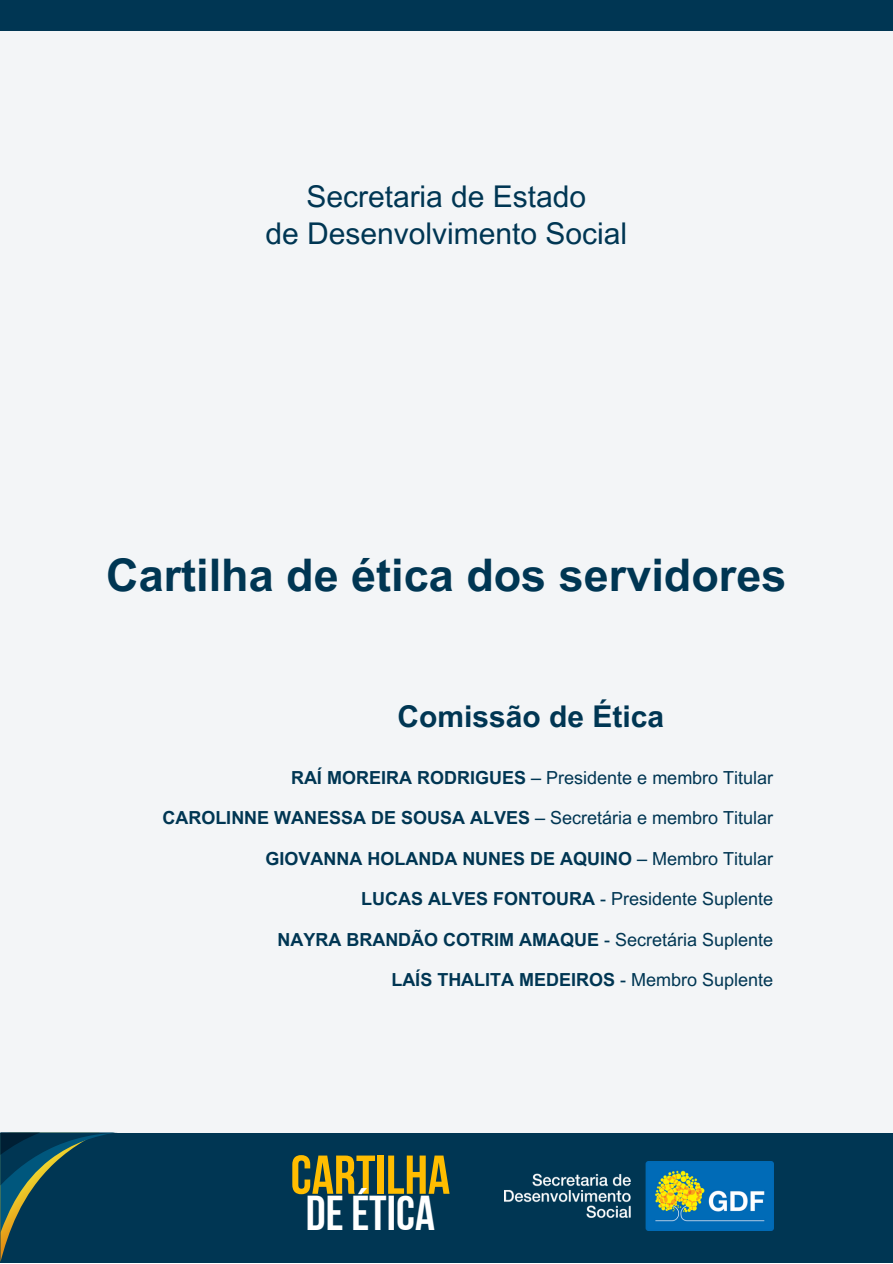
<style>
.page{position:relative;width:893px;height:1264px;background:#fff}
.page>*{position:absolute;margin:0;border:0;box-sizing:border-box;transform-origin:0 0}
.t1{font:54.6px "Bebas Neue Cyrillic";color:#ffbd00}
.t2{font:48.75px "Bebas Neue Cyrillic";color:#fff}
.t3{font:700 45px "Arial MT Pro";color:#003653}
.t4{font:30px "Arial MT Pro";color:#003653}
.t5{font:700 30px "Arial MT Pro";color:#003653}
.t6{font:700 18px "Arial MT Pro";color:#003653}
.t7{font:18px "Arial MT Pro";color:#003653}
.s1{font-weight:700}
.s2{font-weight:400}
</style>
<div class="page">
<div style="left:0;top:0;width:892px;height:1262px;background:#f3f5f7"></div>
<div style="left:0;top:1132px;width:892px;height:130px;background:#003653"></div>
<svg style="left:0;top:1132px;width:117px;height:129px"></svg>
<img style="left:504px;top:1161px;width:269px;height:68px">
<div style="left:0;top:0;width:892px;height:30px;background:#003653"></div>
<p class="t4" style="left:306px;top:185px;width:281px">Secretaria de Estado</p>
<p class="t4" style="left:265px;top:222px;width:363px">de Desenvolvimento Social</p>
<p class="t3" style="left:106px;top:558px;width:681px">Cartilha de ética dos servidores</p>
<p class="t5" style="left:397px;top:705px;width:268px">Comissão de Ética</p>
<p class="t7" style="left:291px;top:771px;width:483px"><span class="s1">RAÍ MOREIRA RODRIGUES</span> – Presidente e membro Titular</p>
<p class="t6" style="left:162px;top:811px;width:612px">CAROLINNE WANESSA DE SOUSA ALVES <span class="s2">– Secretária e membro Titular</span></p>
<p class="t6" style="left:265px;top:851px;width:509px">GIOVANNA HOLANDA NUNES DE AQUINO <span class="s2">– Membro Titular</span></p>
<p class="t7" style="left:361px;top:892px;width:413px"><span class="s1">LUCAS ALVES FONTOURA</span> - Presidente Suplente</p>
<p class="t6" style="left:277px;top:932px;width:497px">NAYRA BRANDÃO COTRIM AMAQUE <span class="s2">- Secretária Suplente</span></p>
<p class="t6" style="left:391px;top:973px;width:383px">LAÍS THALITA MEDEIROS <span class="s2">- Membro Suplente</span></p>
<p class="t1" style="left:290px;top:1152px;width:161px">CARTILHA</p>
<p class="t2" style="left:306px;top:1192px;width:130px">DEÉTICA</p>
</div>
